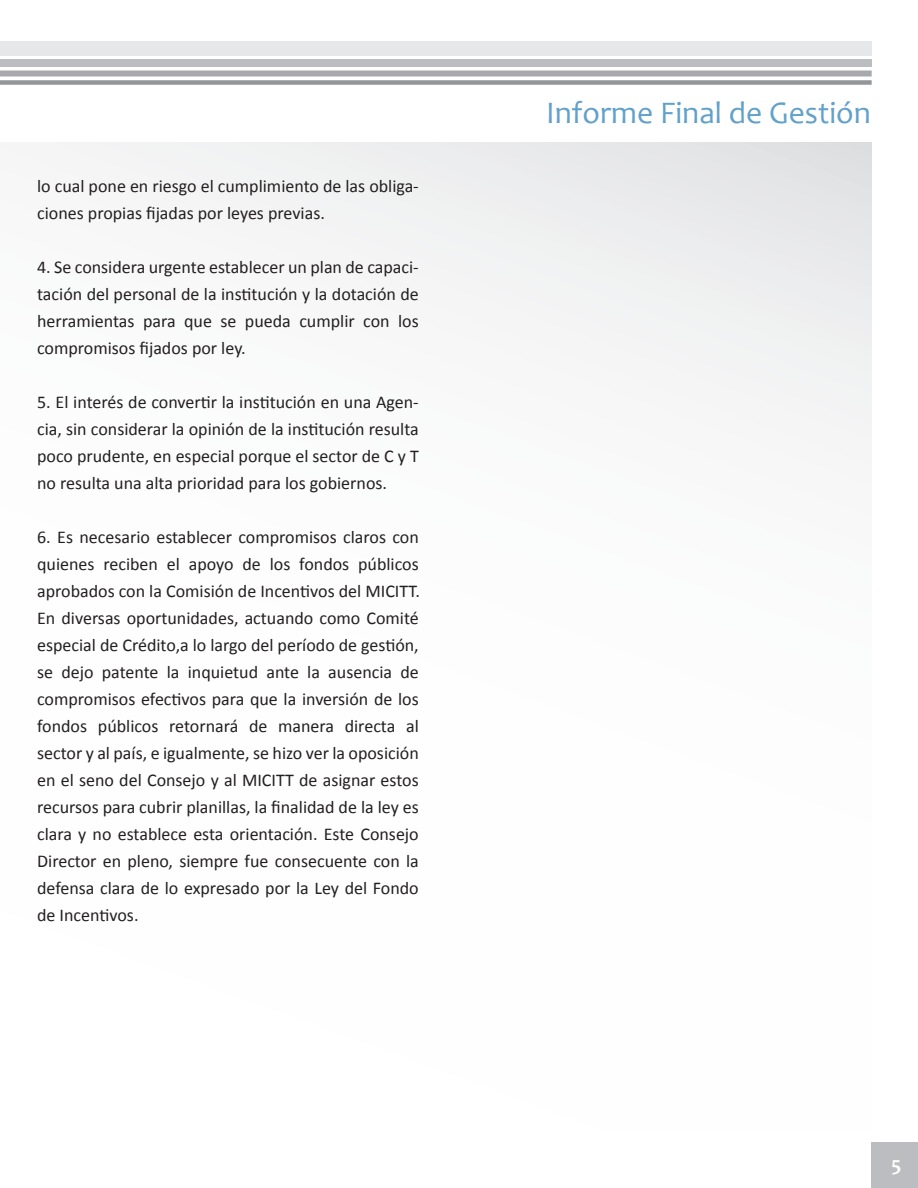
<style>
.page{position:relative;width:918px;height:1188px;background:#fff}
.page>*{position:absolute;margin:0;border:0;box-sizing:border-box;transform-origin:0 0}
.t1{font:31.5px "Candara";color:#62a1ca}
.t2{font:700 21px "Candara";color:#fff}
.t3{font:18px/27px "Calibri";color:#231f20;text-align:justify}
</style>
<div class="page">
<div style="left:872px;top:1142px;width:46px;height:46px;background:#bcbdc0"></div>
<div style="left:0;top:42px;width:872px;height:14px;background:#e6e7e9"></div>
<div style="left:0;top:59px;width:872px;height:8px;background:#bcbdc0"></div>
<div style="left:0;top:70px;width:872px;height:6px;background:#a8a9ad"></div>
<div style="left:0;top:80px;width:872px;height:5px;background:#939598"></div>
<div style="left:0;top:143px;width:872px;height:987px;background:linear-gradient(to bottom,#f2f3f4,#fff)"></div>
<p class="t3" style="left:37px;top:173px;width:383px">lo cual pone en riesgo el cumplimiento de las obliga&shy;ciones propias fijadas por leyes previas.</p>
<p class="t3" style="left:37px;top:254px;width:383px">4. Se considera urgente establecer un plan de capaci&shy;tación del personal de la institución y la dotación de herramientas para que se pueda cumplir con los compromisos fijados por ley.</p>
<p class="t3" style="left:37px;top:389px;width:383px">5. El interés de convertir la institución en una Agen&shy;cia, sin considerar la opinión de la institución resulta poco prudente, en especial porque el sector de C y T no resulta una alta prioridad para los gobiernos.</p>
<p class="t3" style="left:37px;top:524px;width:384px">6. Es necesario establecer compromisos claros con quienes reciben el apoyo de los fondos públicos aprobados con la Comisión de Incentivos del MICITT.<br>En diversas oportunidades, actuando como Comité especial de Crédito,a lo largo del período de gestión, se dejo patente la inquietud ante la ausencia de compromisos efectivos para que la inversión de los fondos públicos retornará de manera directa al sector y al país, e igualmente, se hizo ver la oposición en el seno del Consejo y al MICITT de asignar estos recursos para cubrir planillas, la finalidad de la ley es clara y no establece esta orientación. Este Consejo Director en pleno, siempre fue consecuente con la defensa clara de lo expresado por la Ley del Fondo de Incentivos.</p>
<h1 class="t1" style="left:546px;top:93px;width:326px">Informe Final de Gestión</h1>
<p class="t2" style="left:891px;top:1151px;width:11px">5</p>
</div>
